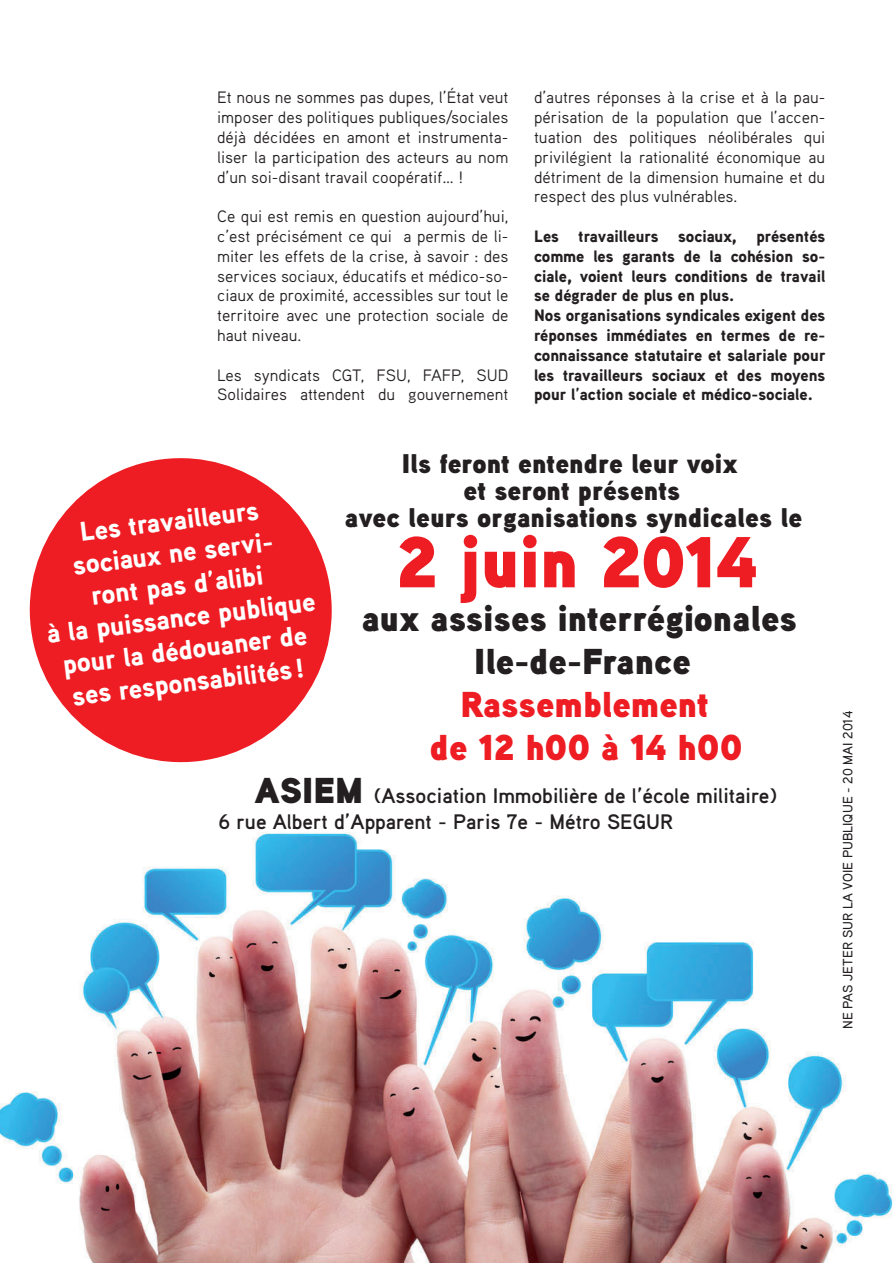
<style>
.page{position:relative;width:893px;height:1263px;background:#fff}
.page>*{position:absolute;margin:0;border:0;box-sizing:border-box;transform-origin:0 0}
.t1{font:72px "Aaux Pro Ultra";color:#ee1d23}
.t2{font:36px/43.2px "Aaux Pro Ultra";color:#231f20;text-align:center}
.t3{font:36px/43.2px "Aaux Pro Ultra";color:#ee1d23;text-align:center}
.t4{font:900 27px/32.4px "Aaux Pro";color:#fff;text-align:center}
.t5{font:27px/27px "Aaux Pro Ultra";color:#231f20;text-align:center}
.t6{font:700 21px/25.2px "Aaux Pro";color:#231f20}
.t7{font:16.5px/19.8px "Aaux Pro";color:#231f20;text-align:justify}
.t8{font:900 16.5px/19.8px "Aaux Pro";color:#231f20}
.t9{font:500 13.5px "Aaux Pro";color:#231f20}
.s1{font-family:"Aaux Pro Ultra";font-weight:400;font-size:36px}
</style>
<div class="page">
<img style="left:0;top:832px;width:892px;height:431px">
<svg style="left:29px;top:458px;width:303px;height:305px;fill:#ee1d23"></svg>
<p class="t7" style="left:217px;top:87px;width:293px">Et nous ne sommes pas dupes, l’État veut imposer des politiques publiques/sociales déjà décidées en amont et instrumenta&shy;liser la participation des acteurs au nom d’un soi-disant travail coopératif… !</p>
<p class="t7" style="left:217px;top:206px;width:293px">Ce qui est remis en question aujourd’hui, c’est précisément ce qui a permis de li&shy;miter les effets de la crise, à savoir : des services sociaux, éducatifs et médico-so&shy;ciaux de proximité, accessibles sur tout le territoire avec une protection sociale de haut niveau.</p>
<p class="t7" style="left:217px;top:364px;width:293px">Les syndicats CGT, FSU, FAFP, SUD<br>Solidaires attendent du gouvernement</p>
<p class="t7" style="left:534px;top:87px;width:293px">d’autres réponses à la crise et à la pau&shy;périsation de la population que l’accen&shy;tuation des politiques néolibérales qui privilégient la rationalité économique au détriment de la dimension humaine et du respect des plus vulnérables.</p>
<p class="t8" style="left:534px;top:226px;width:293px">Les travailleurs sociaux, présentés comme les garants de la cohésion so&shy;ciale, voient leurs conditions de travail se dégrader de plus en plus.<br>Nos organisations syndicales exigent des réponses immédiates en termes de re&shy;connaissance statutaire et salariale pour les travailleurs sociaux et des moyens pour l’action sociale et médico-sociale.</p>
<h3 class="t5" style="left:345px;top:449px;width:459px">Ils feront entendre leur voix<br>et seront présents<br>avec leurs organisations syndicales le</h3>
<h1 class="t1" style="left:396px;top:516px;width:363px">2 juin 2014</h1>
<h2 class="t2" style="left:362px;top:595px;width:436px">aux assises interrégionales<br>Ile-de-France</h2>
<h2 class="t3" style="left:430px;top:681px;width:314px">Rassemblement<br>de 12 h00 à 14 h00</h2>
<p class="t6" style="left:218px;top:783px;width:559px;text-indent:36px"><span class="s1">ASIEM</span> (Association Immobilière de l’école militaire)<br>6 rue Albert d’Apparent - Paris 7e - Métro SEGUR</p>
<h3 class="t4" style="left:33px;top:521px;width:272px;rotate:-7deg">Les travailleurs sociaux ne servi-<br>ront pas d’alibi<br>à la puissance publique pour la dédouaner de ses responsabilités !</h3>
<p class="t9" style="left:839px;top:1029px;width:320px;rotate:-90deg">NE PAS JETER SUR LA VOIE PUBLIQUE - 20 MAI 2014</p>
</div>
